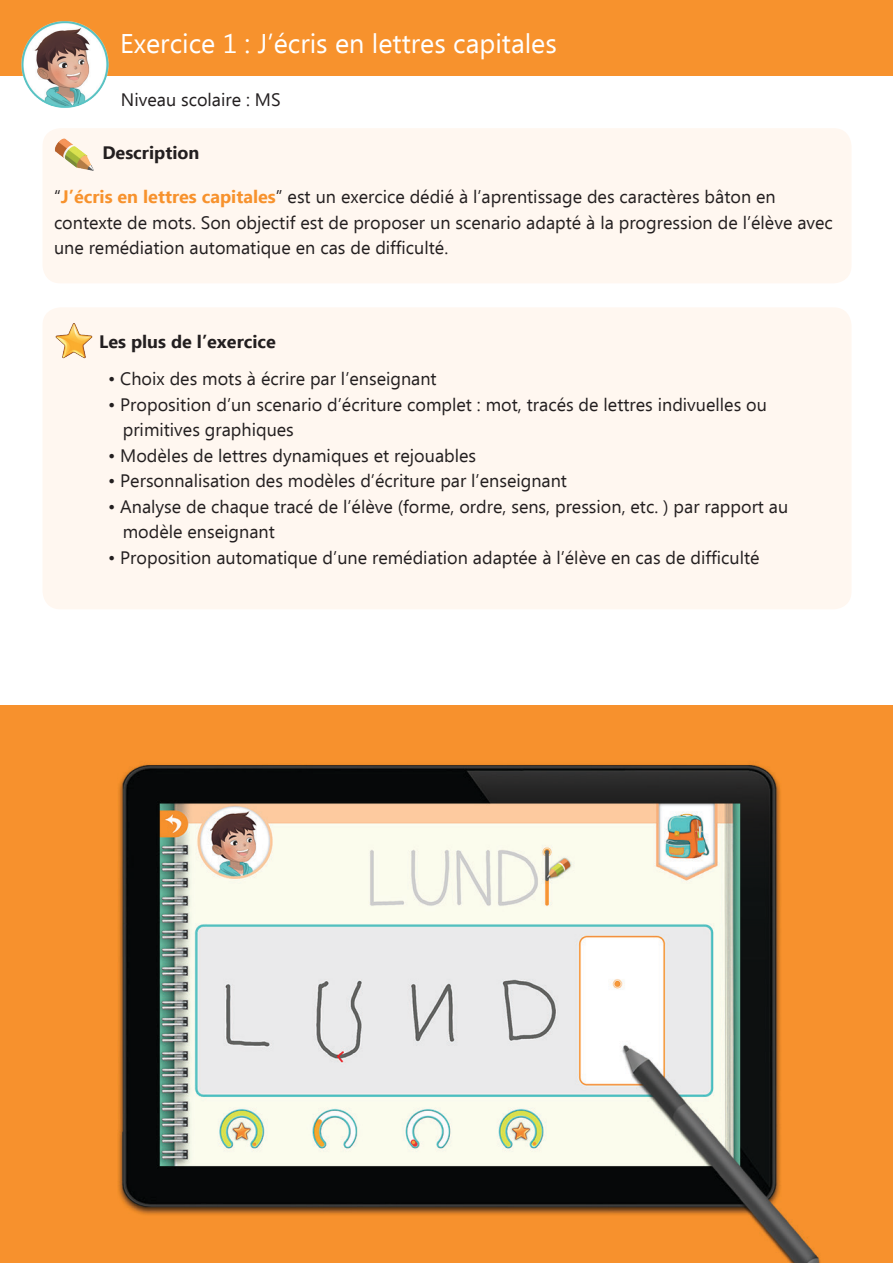
<style>
.page{position:relative;width:893px;height:1263px;background:#fff}
.page>*{position:absolute;margin:0;border:0;box-sizing:border-box;transform-origin:0 0}
.t1{font:27px "Ebrima";color:#fff}
.t2{font:18px/25.5px "Ebrima";color:#231f20}
.t3{font:700 18px "Ebrima";color:#231f20}
.s1{font-weight:700;color:#f7922d}
</style>
<div class="page">
<div style="left:43px;top:307px;width:808px;height:302px;background:#fff7f0;border-radius:18px"></div>
<div style="left:43px;top:128px;width:808px;height:155px;background:#fff7f0;border-radius:18px"></div>
<div style="left:0;top:0;width:893px;height:75px;background:#f7922d"></div>
<img style="left:44px;top:133px;width:50px;height:38px">
<img style="left:55px;top:323px;width:38px;height:36px">
<img style="left:21px;top:21px;width:87px;height:87px">
<img style="left:0;top:706px;width:893px;height:557px">
<p class="t1" style="left:120px;top:24px;width:438px">Exercice 1 : J’écris en lettres capitales</p>
<p class="t2" style="left:121px;top:88px;width:161px">Niveau scolaire : MS</p>
<p class="t3" style="left:102px;top:139px;width:99px">Description</p>
<p class="t2" style="left:54px;top:185px;width:780px">“<span class="s1">J’écris en lettres capitales</span>” est un exercice dédié à l’aprentissage des caractères bâton en contexte de mots. Son objectif est de proposer un scenario adapté à la progression de l’élève avec une remédiation automatique en cas de difficulté.</p>
<p class="t3" style="left:99px;top:329px;width:178px">Les plus de l’exercice</p>
<p class="t2" style="left:108px;top:367px;width:330px">• Choix des mots à écrire par l’enseignant</p>
<p class="t2" style="left:123px;top:393px;width:646px;text-indent:-15px">• Proposition d’un scenario d’écriture complet : mot, tracés de lettres indivuelles ou primitives graphiques</p>
<p class="t2" style="left:108px;top:444px;width:370px">• Modèles de lettres dynamiques et rejouables</p>
<p class="t2" style="left:108px;top:469px;width:460px">• Personnalisation des modèles d’écriture par l’enseignant</p>
<p class="t2" style="left:123px;top:495px;width:667px;text-indent:-15px">• Analyse de chaque tracé de l’élève (forme, ordre, sens, pression, etc. ) par rapport au modèle enseignant</p>
<p class="t2" style="left:108px;top:546px;width:653px">• Proposition automatique d’une remédiation adaptée à l’élève en cas de difficulté</p>
</div>
